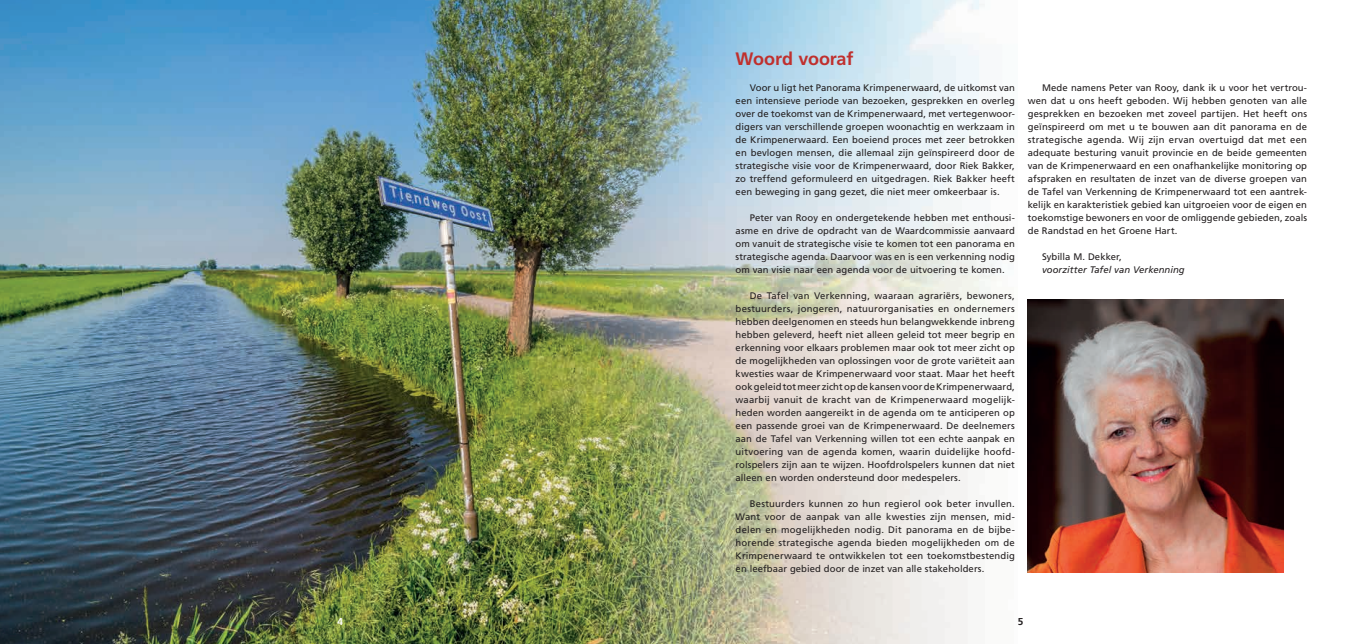
<style>
.page{position:relative;width:1361px;height:644px;background:#fff}
.page>*{position:absolute;margin:0;border:0;box-sizing:border-box;transform-origin:0 0}
.t1{font:700 18px "Frutiger LT Std";letter-spacing:-.005em;color:#c0302e}
.t2{font:700 10px "Frutiger LT Std";color:#fff}
.t3{font:700 10px "Frutiger LT Std";color:#231f20}
.t4{font:9.5px/13px "Frutiger LT Std";letter-spacing:.01em;color:#231f20;text-align:justify}
.t5{font:italic 9.5px "Frutiger LT Std";letter-spacing:.005em;color:#231f20}
</style>
<div class="page">
<img style="left:0;top:0;width:996px;height:643px">
<img style="left:1028px;top:299px;width:255px;height:273px">
<p class="t2" style="left:337px;top:615px;width:7px">4</p>
<h1 class="t1" style="left:735px;top:48px;width:119px">Woord vooraf</h1>
<p class="t4" style="left:735px;top:81px;width:281px;text-indent:14px">Voor u ligt het Panorama Krimpenerwaard, de uitkomst van een intensieve periode van bezoeken, gesprekken en overleg over de toekomst van de Krimpenerwaard, met vertegenwoor&shy;digers van verschillende groepen woonachtig en werkzaam in de Krimpenerwaard. Een boeiend proces met zeer betrokken en bevlogen mensen, die allemaal zijn geïnspireerd door de strategische visie voor de Krimpenerwaard, door Riek Bakker, zo treffend geformuleerd en uitgedragen. Riek Bakker heeft een beweging in gang gezet, die niet meer omkeerbaar is.</p>
<p class="t4" style="left:735px;top:211px;width:281px;text-indent:14px">Peter van Rooy en ondergetekende hebben met enthousi&shy;asme en drive de opdracht van de Waardcommissie aanvaard om vanuit de strategische visie te komen tot een panorama en strategische agenda. Daarvoor was en is een verkenning nodig om van visie naar een agenda voor de uitvoering te komen.</p>
<p class="t4" style="left:735px;top:289px;width:281px;text-indent:14px">De Tafel van Verkenning, waaraan agrariërs, bewoners, bestuurders, jongeren, natuurorganisaties en ondernemers hebben deelgenomen en steeds hun belangwekkende inbreng hebben geleverd, heeft niet alleen geleid tot meer begrip en erkenning voor elkaars problemen maar ook tot meer zicht op de mogelijkheden van oplossingen voor de grote variëteit aan kwesties waar de Krimpenerwaard voor staat. Maar het heeft ook geleid tot meer zicht op de kansen voor de Krimpenerwaard, waarbij vanuit de kracht van de Krimpenerwaard mogelijk&shy;heden worden aangereikt in de agenda om te anticiperen op een passende groei van de Krimpenerwaard. De deelnemers aan de Tafel van Verkenning willen tot een echte aanpak en uitvoering van de agenda komen, waarin duidelijke hoofd&shy;rolspelers zijn aan te wijzen. Hoofdrolspelers kunnen dat niet alleen en worden ondersteund door medespelers.</p>
<p class="t4" style="left:735px;top:497px;width:281px;text-indent:14px">Bestuurders kunnen zo hun regierol ook beter invullen.<br>Want voor de aanpak van alle kwesties zijn mensen, mid&shy;delen en mogelijkheden nodig. Dit panorama en de bijbe&shy;horende strategische agenda bieden mogelijkheden om de Krimpenerwaard te ontwikkelen tot een toekomstbestendig en leefbaar gebied door de inzet van alle stakeholders.</p>
<p class="t4" style="left:1028px;top:81px;width:281px;text-indent:14px">Mede namens Peter van Rooy, dank ik u voor het vertrou&shy;wen dat u ons heeft geboden. Wij hebben genoten van alle gesprekken en bezoeken met zoveel partijen. Het heeft ons geïnspireerd om met u te bouwen aan dit panorama en de strategische agenda. Wij zijn ervan overtuigd dat met een adequate besturing vanuit provincie en de beide gemeenten van de Krimpenerwaard en een onafhankelijke monitoring op afspraken en resultaten de inzet van de diverse groepen van de Tafel van Verkenning de Krimpenerwaard tot een aantrek&shy;kelijk en karakteristiek gebied kan uitgroeien voor de eigen en toekomstige bewoners en voor de omliggende gebieden, zoals de Randstad en het Groene Hart.</p>
<p class="t4" style="left:1042px;top:250px;width:81px">Sybilla M. Dekker,</p>
<p class="t5" style="left:1042px;top:264px;width:144px">voorzitter Tafel van Verkenning</p>
<p class="t3" style="left:1018px;top:615px;width:7px">5</p>
</div>
